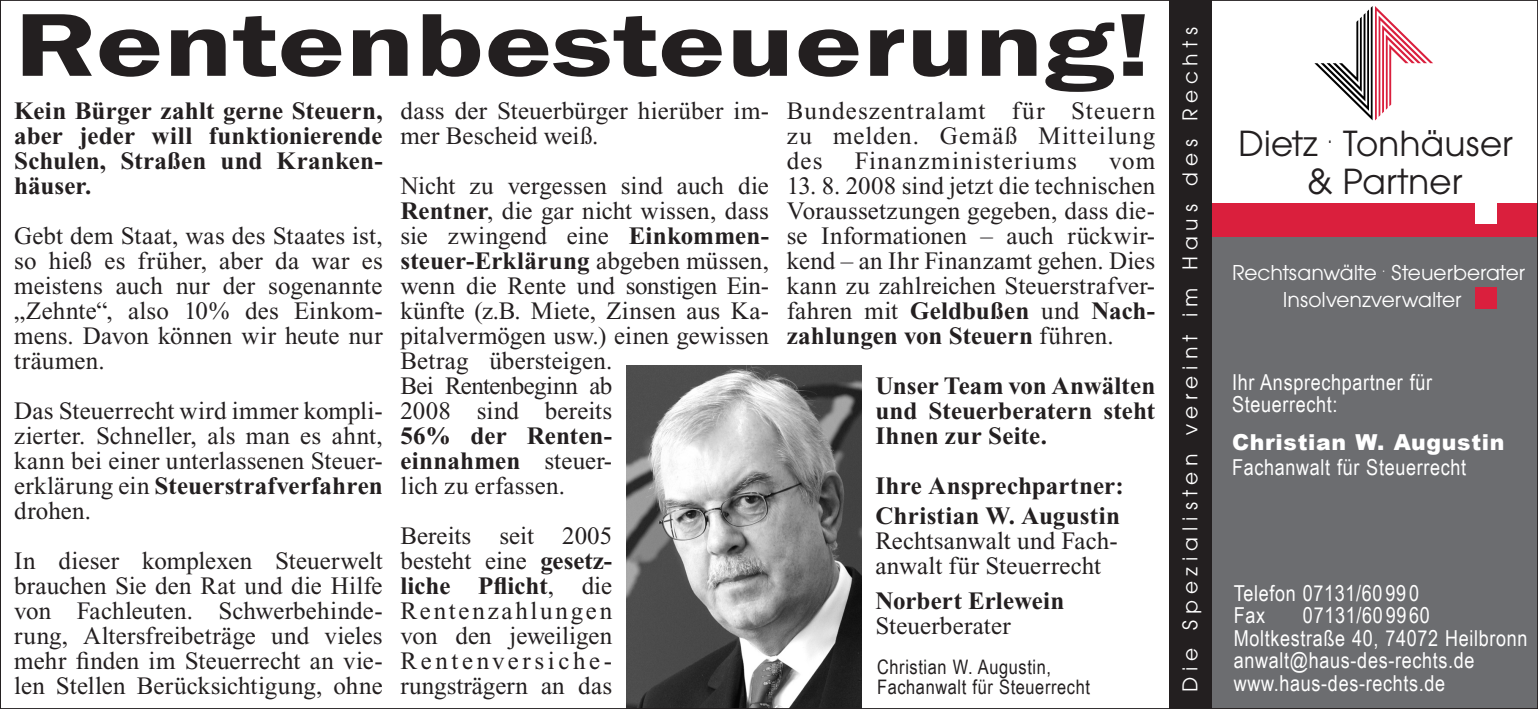
<style>
.page{position:relative;width:1538px;height:709px;background:#fff}
.page>*{position:absolute;margin:0;border:0;box-sizing:border-box;transform-origin:0 0}
.t1{font:600 92.25px "Franklin Gothic Itc T";color:#231f20;scale:1.38 1}
.t2{font:38px/38px "Avant Garde Gothic Itc T";color:#231f20;text-align:center}
.t3{font:25px/25px "Times New Roman";letter-spacing:.01em;color:#231f20;text-align:justify}
.t4{font:700 25px/25px "Times New Roman";letter-spacing:.005em;color:#231f20;text-align:justify}
.t5{font:25px "Times New Roman";letter-spacing:.06em;color:#231f20}
.t6{font:22.5px/27px "Avant Garde Gothic Itc T";color:#fff;text-align:center}
.t7{font:22.5px "Avant Garde Gothic Itc T";letter-spacing:.26em;color:#fff}
.t8{font:22px/22.5px "Arial Narrow";letter-spacing:.03em;color:#fff}
.t9{font:900 22px "Arial";letter-spacing:.03em;color:#fff}
.t10{font:20px/20px "Arial Narrow";letter-spacing:.03em;color:#231f20}
.s1{font-weight:700}
.s2{font-weight:400}
</style>
<div class="page">
<div style="left:1212px;top:237px;width:326px;height:472px;background:#6c6d70"></div>
<div style="left:1211px;top:203px;width:327px;height:34px;background:#da1f3d"></div>
<div style="left:1169px;top:0;width:43px;height:709px;background:#231f20"></div>
<div style="left:1475px;top:202px;width:21px;height:22px;background:#fff"></div>
<img style="left:626px;top:365px;width:235px;height:342px">
<svg style="left:1314px;top:6px;width:119px;height:114px"></svg>
<div style="left:1475px;top:287px;width:22px;height:22px;background:#da1f3d"></div>
<h1 class="t1" style="left:14px;top:-9px;width:826px">Rentenbesteuerung!</h1>
<p class="t4" style="left:14px;top:98px;width:370px">Kein Bürger zahlt gerne Steuern, aber jeder will funktionierende Schulen, Straßen und Kranken&shy;häuser.</p>
<p class="t3" style="left:14px;top:223px;width:370px">Gebt dem Staat, was des Staates ist, so hieß es früher, aber da war es meistens auch nur der sogenannte „Zehnte“, also 10% des Einkom&shy;mens. Davon können wir heute nur träumen.</p>
<p class="t3" style="left:14px;top:398px;width:370px">Das Steuerrecht wird immer kompli&shy;zierter. Schneller, als man es ahnt, kann bei einer unterlassenen Steuer&shy;erklärung ein <span class="s1">Steuerstrafverfahren </span>drohen.</p>
<p class="t3" style="left:14px;top:548px;width:370px">In dieser komplexen Steuerwelt brauchen Sie den Rat und die Hilfe von Fachleuten. Schwerbehinde&shy;rung, Altersfreibeträge und vieles mehr finden im Steuerrecht an vie&shy;len Stellen Berücksichtigung, ohne</p>
<p class="t3" style="left:400px;top:98px;width:370px">dass der Steuerbürger hierüber im&shy;mer Bescheid weiß.</p>
<p class="t3" style="left:400px;top:173px;width:370px;text-align:left">Nicht zu vergessen sind auch die<br><span class="s1">Rentner</span>, die gar nicht wissen, dass sie zwingend eine <span class="s1">Einkommen&shy;steuer-Erklärung</span> abgeben müssen, wenn die Rente und sonstigen Ein&shy;künfte (z.B. Miete, Zinsen aus Ka&shy;pitalvermögen usw.) einen gewissen<br>Betrag übersteigen.<br>Bei Rentenbeginn ab<br>2008 sind bereits</p>
<p class="t4" style="left:400px;top:423px;width:213px">56% der Renten&shy;einnahmen <span class="s2">steuer&shy;lich zu erfassen.</span></p>
<p class="t3" style="left:400px;top:523px;width:213px">Bereits seit 2005 besteht eine <span class="s1">gesetz&shy;liche Pflicht</span>, die Rentenzahlungen von den jeweiligen Rentenversiche&shy;rungsträgern an das</p>
<p class="t3" style="left:787px;top:98px;width:370px">Bundeszentralamt für Steuern zu melden. Gemäß Mitteilung des</p>
<p class="t5" style="left:855px;top:147px;width:223px">Finanzministeriums</p>
<p class="t3" style="left:1109px;top:148px;width:47px">vom</p>
<p class="t3" style="left:787px;top:173px;width:370px">13. 8. 2008 sind jetzt die technischen Voraussetzungen gegeben, dass die&shy;se Informationen – auch rückwir&shy;kend – an Ihr Finanzamt gehen. Dies kann zu zahlreichen Steuerstrafver&shy;fahren mit <span class="s1">Geldbußen</span> und <span class="s1">Nach&shy;zahlungen von Steuern</span> führen.</p>
<p class="t4" style="left:875px;top:373px;width:281px">Unser Team von Anwälten und Steuerberatern steht Ihnen zur Seite.</p>
<p class="t4" style="left:875px;top:471px;width:250px;line-height:30px">Ihre Ansprechpartner:<br>Christian W. Augustin</p>
<p class="t3" style="left:875px;top:528px;width:244px">Rechtsanwalt und Fach&shy;anwalt für Steuerrecht</p>
<p class="t4" style="left:875px;top:588px;width:190px">Norbert Erlewein</p>
<p class="t3" style="left:875px;top:613px;width:137px">Steuerberater</p>
<p class="t10" style="left:877px;top:657px;width:214px">Christian W. Augustin,<br>Fachanwalt für Steuerrecht</p>
<p class="t7" style="left:1177px;top:692px;width:666px;rotate:-90deg">Die Spezialisten vereint im Haus des Rechts</p>
<h2 class="t2" style="left:1238px;top:123px;width:276px">Dietz <sup>.</sup> Tonhäuser &amp; Partner</h2>
<p class="t6" style="left:1232px;top:258px;width:295px">Rechtsanwälte <sup>.</sup> Steuerberater<br>Insolvenzverwalter</p>
<p class="t8" style="left:1232px;top:370px;width:202px">Ihr Ansprechpartner für<br>Steuerrecht:</p>
<p class="t9" style="left:1232px;top:429px;width:274px">Christian W. Augustin</p>
<p class="t8" style="left:1232px;top:455px;width:236px">Fachanwalt für Steuerrecht</p>
<p class="t8" style="left:1234px;top:581px;width:187px">Telefon 07131/60990<br>Fax</p>
<p class="t8" style="left:1234px;top:604px;width:295px;text-indent:69px">07131/609960<br>Moltkestraße 40, 74072 Heilbronn anwalt@haus-des-rechts.de www.haus-des-rechts.de</p>
</div>
